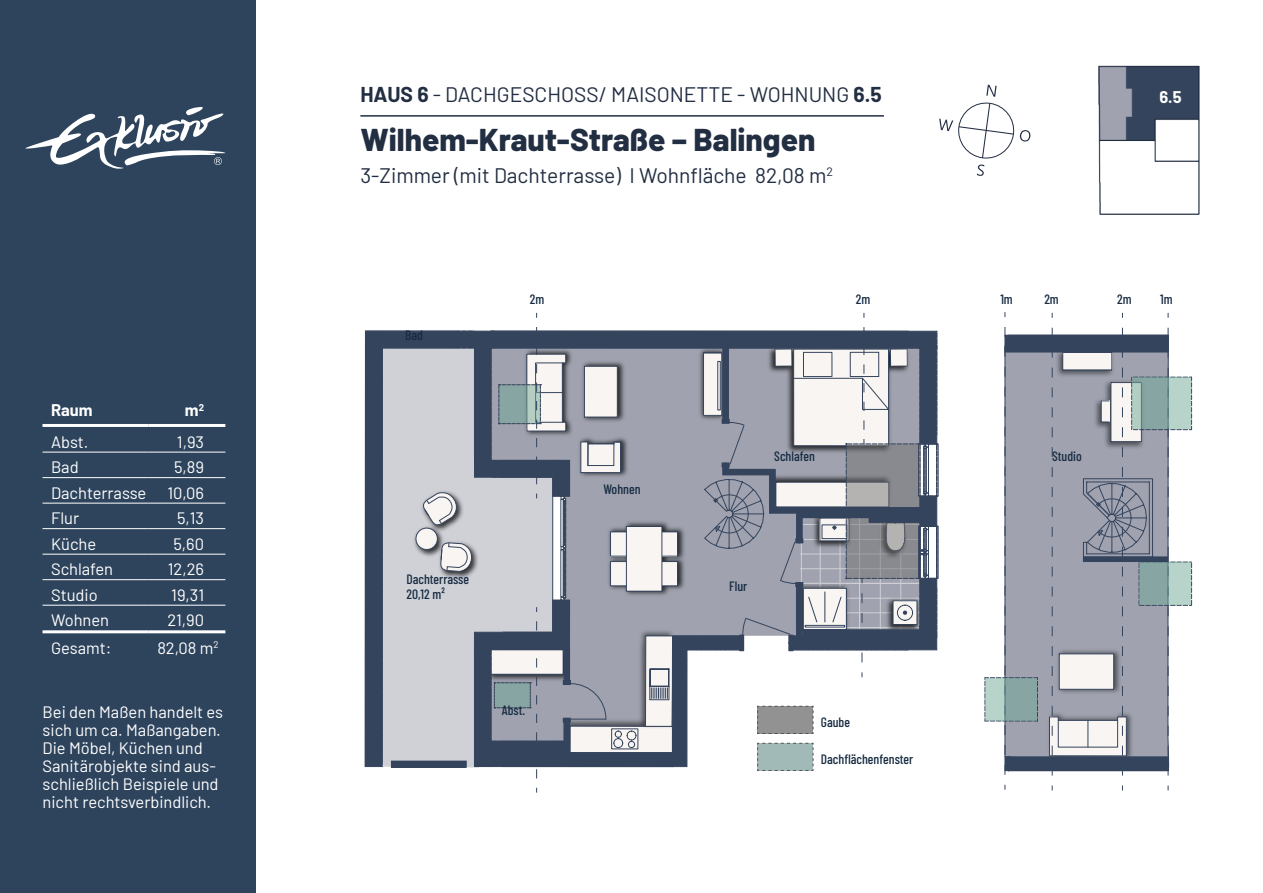
<style>
.page{position:relative;width:1263px;height:893px;background:#fff}
.page>*{position:absolute;margin:0;border:0;box-sizing:border-box;transform-origin:0 0}
.Header_Projektname{font:800 31.5px "Barlow";color:#222e42}
.Header-Subline{font:21px "Barlow";color:#222e42}
.Fliesstext_weiss{font:16.5px/18px "Barlow";color:#fff}
.Tabellentext_weiss{font:16.5px "Barlow";color:#fff}
.Tabellentext_weiss-2{font:700 16.5px "Barlow";color:#fff}
.Fliesstext_weiss-2{font:700 16.5px "Barlow";color:#fff}
.m__Angaben{font:500 13.5px "Barlow Condensed";color:#162b42}
.s1{font-weight:700}
</style>
<div class="page">
<div style="left:0;top:0;width:255px;height:893px;background:#2e445d"></div>
<svg style="left:25px;top:107px;width:201px;height:62px"></svg>
<hr style="left:43px;top:477px;width:106px;height:1px;background:#fff">
<hr style="left:149px;top:477px;width:76px;height:1px;background:#fff">
<hr style="left:43px;top:503px;width:106px;height:1px;background:#fff">
<hr style="left:149px;top:503px;width:76px;height:1px;background:#fff">
<hr style="left:43px;top:528px;width:106px;height:1px;background:#fff">
<hr style="left:149px;top:528px;width:76px;height:1px;background:#fff">
<hr style="left:43px;top:554px;width:106px;height:1px;background:#fff">
<hr style="left:149px;top:554px;width:76px;height:1px;background:#fff">
<hr style="left:43px;top:579px;width:106px;height:1px;background:#fff">
<hr style="left:149px;top:579px;width:76px;height:1px;background:#fff">
<hr style="left:43px;top:605px;width:106px;height:1px;background:#fff">
<hr style="left:149px;top:605px;width:76px;height:1px;background:#fff">
<hr style="left:43px;top:424px;width:106px;height:3px;background:#fff">
<hr style="left:149px;top:424px;width:76px;height:3px;background:#fff">
<hr style="left:43px;top:452px;width:106px;height:1px;background:#fff">
<hr style="left:149px;top:452px;width:76px;height:1px;background:#fff">
<hr style="left:43px;top:630px;width:106px;height:3px;background:#fff">
<hr style="left:149px;top:630px;width:76px;height:3px;background:#fff">
<div style="left:1038px;top:352px;width:11px;height:404px;background:#a0a3af"></div>
<img style="left:1044px;top:710px;width:5px;height:46px">
<div style="left:365px;top:331px;width:129px;height:17px;background:#35445d"></div>
<svg style="left:364px;top:347px;width:126px;height:421px;background:#747d8f"></svg>
<svg style="left:365px;top:330px;width:110px;height:437px;background:#aaafb9"></svg>
<div style="left:1005px;top:335px;width:163px;height:17px;background:#35445d"></div>
<div style="left:1005px;top:757px;width:163px;height:14px;background:#35445d"></div>
<svg style="left:985px;top:327px;width:53px;height:463px"></svg>
<svg style="left:1049px;top:328px;width:143px;height:462px"></svg>
<svg style="left:1139px;top:562px;width:52px;height:43px;background:#98b6b0"></svg>
<svg style="left:985px;top:678px;width:52px;height:43px;background:#95b3ae"></svg>
<svg style="left:1132px;top:378px;width:59px;height:51px;background:#9cb9b3"></svg>
<div style="left:391px;top:761px;width:75px;height:6px;background:#35445d"></div>
<div style="left:391px;top:761px;width:76px;height:7px;border:1px solid #35445d"></div>
<hr style="left:360px;top:115px;width:524px;height:2px;background:#222e42">
<svg style="left:490px;top:327px;width:448px;height:466px"></svg>
<img style="left:1098px;top:65px;width:101px;height:149px">
<svg style="left:939px;top:85px;width:91px;height:91px"></svg>
<p class="Tabellentext_weiss-2" style="left:51px;top:398px;width:43px">Raum</p>
<p class="Tabellentext_weiss-2" style="left:185px;top:398px;width:21px">m<sup>2</sup></p>
<p class="Tabellentext_weiss" style="left:51px;top:430px;width:39px">Abst.</p>
<p class="Tabellentext_weiss" style="left:177px;top:430px;width:29px">1,93</p>
<p class="Tabellentext_weiss" style="left:51px;top:455px;width:29px">Bad</p>
<p class="Tabellentext_weiss" style="left:174px;top:455px;width:32px">5,89</p>
<p class="Tabellentext_weiss" style="left:51px;top:481px;width:97px">Dachterrasse</p>
<p class="Tabellentext_weiss" style="left:167px;top:481px;width:38px">10,06</p>
<p class="Tabellentext_weiss" style="left:51px;top:506px;width:30px">Flur</p>
<p class="Tabellentext_weiss" style="left:177px;top:506px;width:29px">5,13</p>
<p class="Tabellentext_weiss" style="left:51px;top:532px;width:47px">Küche</p>
<p class="Tabellentext_weiss" style="left:173px;top:532px;width:32px">5,60</p>
<p class="Tabellentext_weiss" style="left:51px;top:557px;width:64px">Schlafen</p>
<p class="Tabellentext_weiss" style="left:168px;top:557px;width:38px">12,26</p>
<p class="Tabellentext_weiss" style="left:51px;top:583px;width:48px">Studio</p>
<p class="Tabellentext_weiss" style="left:171px;top:583px;width:34px">19,31</p>
<p class="Tabellentext_weiss" style="left:51px;top:608px;width:60px">Wohnen</p>
<p class="Tabellentext_weiss" style="left:167px;top:608px;width:38px">21,90</p>
<p class="Tabellentext_weiss" style="left:51px;top:636px;width:62px">Gesamt:</p>
<p class="Tabellentext_weiss" style="left:157px;top:636px;width:63px">82,08 m<sup>2</sup></p>
<p class="Fliesstext_weiss" style="left:43px;top:702px;width:182px">Bei den Maßen handelt es</p>
<p class="Fliesstext_weiss" style="left:43px;top:720px;width:180px">sich um ca. Maßangaben.<br>Die Möbel, Küchen und<br>Sanitärobjekte sind aus&shy;schließlich Beispiele und nicht rechtsverbindlich.</p>
<p class="Header-Subline" style="left:360px;top:79px;width:523px"><span class="s1">HAUS 6</span> - DACHGESCHOSS/ MAISONETTE - WOHNUNG <span class="s1">6.5</span></p>
<p class="Header_Projektname" style="left:360px;top:116px;width:456px">Wilhem-Kraut-Straße – Balingen</p>
<p class="Header-Subline" style="left:360px;top:161px;width:474px">3-Zimmer (mit Dachterrasse) I Wohnfläche 82,08 m<sup>2</sup></p>
<p class="Fliesstext_weiss-2" style="left:1159px;top:85px;width:24px">6.5</p>
<p class="m__Angaben" style="left:405px;top:325px;width:19px">Bad</p>
<p class="m__Angaben" style="left:530px;top:289px;width:16px">2m</p>
<p class="m__Angaben" style="left:856px;top:289px;width:16px">2m</p>
<p class="m__Angaben" style="left:1000px;top:289px;width:14px">1m</p>
<p class="m__Angaben" style="left:1044px;top:289px;width:16px">2m</p>
<p class="m__Angaben" style="left:1117px;top:289px;width:16px">2m</p>
<p class="m__Angaben" style="left:1160px;top:289px;width:14px">1m</p>
<p class="m__Angaben" style="left:406px;top:570px;width:64px">Dachterrasse</p>
<p class="m__Angaben" style="left:406px;top:585px;width:40px">20,12 m²</p>
<p class="m__Angaben" style="left:502px;top:701px;width:25px">Abst.</p>
<p class="m__Angaben" style="left:603px;top:480px;width:39px">Wohnen</p>
<p class="m__Angaben" style="left:774px;top:447px;width:42px">Schlafen</p>
<p class="m__Angaben" style="left:1052px;top:447px;width:31px">Studio</p>
<p class="m__Angaben" style="left:729px;top:576px;width:20px">Flur</p>
<p class="m__Angaben" style="left:821px;top:712px;width:31px">Gaube</p>
<p class="m__Angaben" style="left:821px;top:749px;width:94px">Dachflächenfenster</p>
</div>
